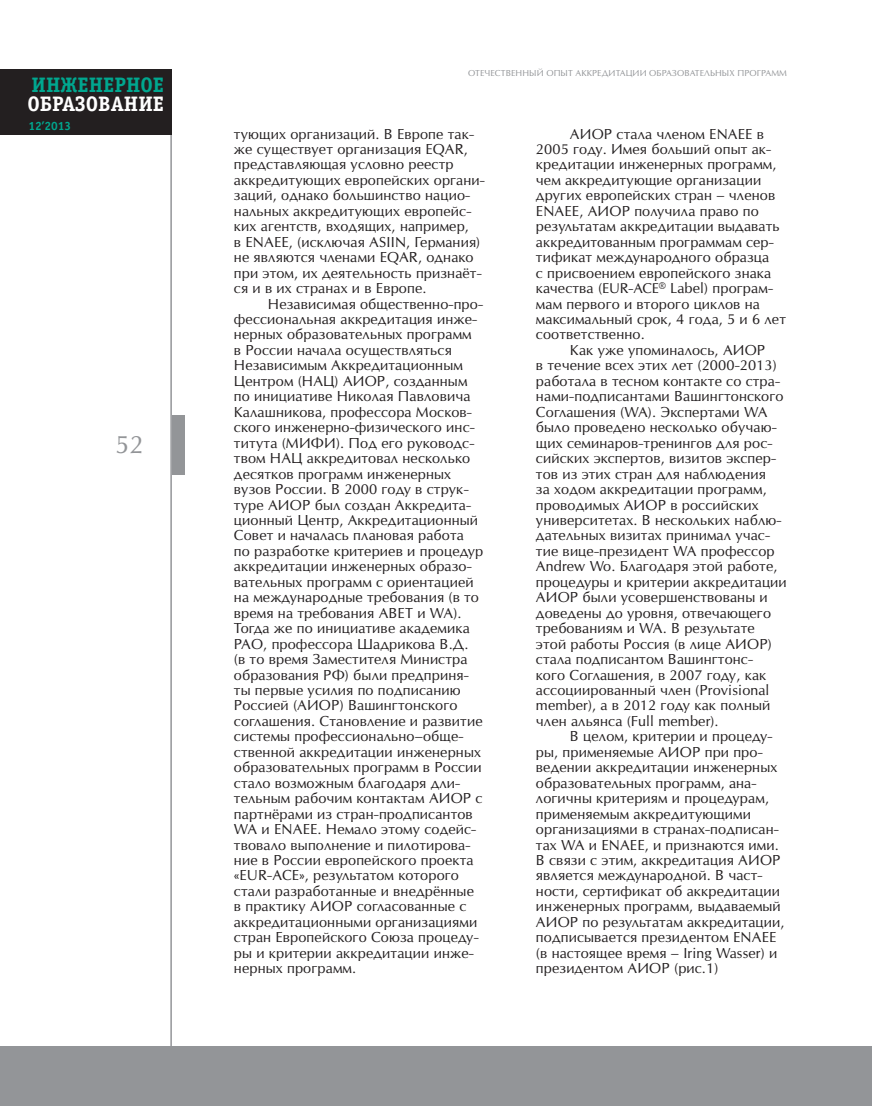
<style>
.page{position:relative;width:872px;height:1106px;background:#fff}
.page>*{position:absolute;margin:0;border:0;box-sizing:border-box;transform-origin:0 0}
.t1{font:24px "Opium New";color:#939598}
.t2{font:700 21px "Officina Serif C";color:#fff}
.t3{font:700 21px "Officina Serif C";color:#00a78f}
.t4{font:13.8px/15.5px "Opium New";letter-spacing:.01em;color:#231f20}
.t5{font:700 12px "Officina Sans C";color:#00a78f}
.t6{font:8.25px "Opium New";letter-spacing:.01em;color:#939598}
.s1{font-size:13.5px}
</style>
<div class="page">
<hr style="left:170px;top:69px;width:2px;height:1037px;background:#939598">
<div style="left:0;top:1046px;width:872px;height:60px;background:#939598"></div>
<div style="left:0;top:69px;width:172px;height:66px;background:#231f20"></div>
<div style="left:172px;top:415px;width:12px;height:60px;background:#939598"></div>
<h2 class="t3" style="left:32px;top:73px;width:134px">ИНЖЕНЕРНОЕ</h2>
<h2 class="t2" style="left:28px;top:91px;width:138px">ОБРАЗОВАНИЕ</h2>
<p class="t5" style="left:28px;top:119px;width:44px">12’2013</p>
<h1 class="t1" style="left:115px;top:429px;width:30px">52</h1>
<p class="t6" style="left:468px;top:68px;width:45px">ОТЕЧЕСТВЕНН</p>
<p class="t6" style="left:529px;top:68px;width:98px">ЫЙ ОПЫТ АККРЕДИТАЦИИ</p>
<p class="t6" style="left:649px;top:68px;width:7px">ОБРАЗОВА</p>
<p class="t6" style="left:695px;top:68px;width:56px">ТЕЛЬН ЫХ ПРОГРА</p>
<p class="t6" style="left:771px;top:68px;width:17px">ММ</p>
<p class="t4" style="left:234px;top:126px;width:252px">тующих организаций. В Европе так&shy;же существует организация EQAR, представляющая условно реестр аккредитующих европейских органи&shy;заций, однако большинство нацио&shy;нальных аккредитующих европейс&shy;ких агентств, входящих, например,<br>в ENAEE, (исключая ASIIN, Германия) не являются членами EQAR, однако при этом, их деятельность признаёт&shy;ся и в их странах и в Европе.</p>
<p class="t4" style="left:234px;top:296px;width:251px;text-indent:34px">Н езависимая общественно-про&shy;фессиональная аккредитация инже&shy;нерных образовательных программ<br>в России начала осуществляться<br>Н езависимым Аккредитационным<br>Центром (НАЦ</p>
<p class="t4" style="left:335px;top:373px;width:20px">) АИОР</p>
<p class="t4" style="left:234px;top:373px;width:242px;text-indent:151px">, созданным по инициативе Н иколая Павловича<br>Калашникова, профессора Москов&shy;ского инженерно-физического инс&shy;титута (МИ ФИ ). Под его руководс&shy;твом НАЦ</p>
<p class="t4" style="left:234px;top:450px;width:238px;text-indent:73px">аккредитовал несколько десятков программ инженерных вузов России. В 2000 году в струк&shy;туре АИОР</p>
<p class="t4" style="left:234px;top:497px;width:251px;text-indent:81px">был создан Аккредита&shy;ционный Центр, Аккредитационный<br>Совет и началась плановая работа<br>по разработке критериев и процедур аккредитации инженерных образо&shy;вательных программ с ориентацией на международные требования (в то время на требования АВЕ</p>
<p class="t4" style="left:234px;top:605px;width:237px;text-indent:171px">Т и WA).<br>Тогда же по инициативе академика<br>РАО</p>
<p class="t4" style="left:234px;top:636px;width:236px;text-indent:29px">, профессора Шадрикова В .Д. (в то время Заместителя Министра образования РФ) были предприня&shy;ты первые усилия по подписанию<br>Россией (АИОР</p>
<p class="t4" style="left:234px;top:697px;width:250px;text-indent:106px">) Вашингтонского соглашения. Становление и развитие системы профессионально–обще&shy;ственной аккредитации инженерных образовательных программ в России стало возможным благодаря дли&shy;тельным рабочим контактам АИОР</p>
<p class="t4" style="left:475px;top:790px;width:8px">с</p>
<p class="t4" style="left:234px;top:806px;width:244px">партнёрами из стран-продписантов<br>WA и ENAEE. Н емало этому содейс&shy;твовало выполнение и пилотирова&shy;ние в России европейского проекта «EUR-ACE», результатом которого стали разработанные и внедрённые в практику АИОР</p>
<p class="t4" style="left:234px;top:898px;width:246px;text-indent:123px">согласованные с аккредитационными организациями стран Европейского Союза процеду&shy;ры и критерии аккредитации инже&shy;нерных программ.</p>
<p class="t4" style="left:570px;top:126px;width:12px">АИОР</p>
<p class="t4" style="left:536px;top:126px;width:242px;text-indent:81px">стала членом ENAEE в<br>2005 году. И мея больший опыт ак&shy;кредитации инженерных программ, чем аккредитующие организации других европейских стран – членов<br>ENAEE, АИОР</p>
<p class="t4" style="left:634px;top:203px;width:126px">получила право по</p>
<p class="t4" style="left:536px;top:218px;width:245px">результатам аккредитации выдавать</p>
<p class="t4" style="left:536px;top:234px;width:239px">аккредитованным программам сер-</p>
<p class="t4" style="left:536px;top:249px;width:235px">тификат международного образца</p>
<p class="t4" style="left:536px;top:265px;width:237px">с присвоением европейского знака</p>
<p class="t4" style="left:536px;top:280px;width:239px">качества (<span class="s1">EUR-ACE®</span> Label) програм-</p>
<p class="t4" style="left:536px;top:296px;width:225px">мам первого и второго циклов на</p>
<p class="t4" style="left:536px;top:311px;width:251px">максимальный срок, 4 года, 5 и 6 лет</p>
<p class="t4" style="left:536px;top:327px;width:110px">соответственно.</p>
<p class="t4" style="left:570px;top:342px;width:165px">Как уже упоминалось, АИОР</p>
<p class="t4" style="left:536px;top:358px;width:242px">в течение всех этих лет (2000-2013)</p>
<p class="t4" style="left:536px;top:373px;width:245px">работала в тесном контакте со стра-</p>
<p class="t4" style="left:536px;top:388px;width:249px">нами-подписантами В ашингтонского</p>
<p class="t4" style="left:536px;top:404px;width:233px">Соглашения (WA). Экспертами WA</p>
<p class="t4" style="left:536px;top:419px;width:242px">было проведено несколько обучаю-</p>
<p class="t4" style="left:536px;top:435px;width:238px">щих семинаров-тренингов для рос-</p>
<p class="t4" style="left:536px;top:450px;width:242px">сийских экспертов, визитов экспер-</p>
<p class="t4" style="left:536px;top:466px;width:231px">тов из этих стран для наблюдения</p>
<p class="t4" style="left:536px;top:481px;width:232px">за ходом аккредитации программ,</p>
<p class="t4" style="left:536px;top:497px;width:100px">проводимых АИОР</p>
<p class="t4" style="left:536px;top:497px;width:252px;text-indent:134px">в российских университетах. В нескольких наблю&shy;дательных визитах принимал учас&shy;тие вице-президент WA профессор<br>Andrew Wo. Благодаря этой работе, процедуры и критерии аккредитации<br>АИОР</p>
<p class="t4" style="left:536px;top:589px;width:237px;text-indent:47px">были усовершенствованы и доведены до уровня, отвечающего требованиям и WA. В результате этой работы Россия (в лице АИОР</p>
<p class="t4" style="left:768px;top:636px;width:6px">)</p>
<p class="t4" style="left:536px;top:651px;width:236px">стала подписантом В ашингтонс&shy;кого Соглашения, в 2007 году, как ассоциированный член (Provisional member), а в 2012 году как полный член альянса (Full member).</p>
<p class="t4" style="left:536px;top:728px;width:238px;text-indent:34px">В целом, критерии и процеду&shy;ры, применяемые АИОР</p>
<p class="t4" style="left:536px;top:744px;width:246px;text-indent:169px">при про&shy;ведении аккредитации инженерных образовательных программ, ана&shy;логичны критериям и процедурам, применяемым аккредитующими организациями в странах-подписан&shy;тах WA и ENAEE, и признаются ими.<br>В связи с этим, аккредитация АИОР является международной. В част&shy;ности, сертификат об аккредитации инженерных программ, выдаваемый<br>АИОР</p>
<p class="t4" style="left:536px;top:914px;width:250px;text-indent:47px">по результатам аккредитации, подписывается президентом ENAEE (в настоящее время – Iring Wasser) и президентом АИОР</p>
<p class="t4" style="left:674px;top:960px;width:46px">(рис.1)</p>
</div>
